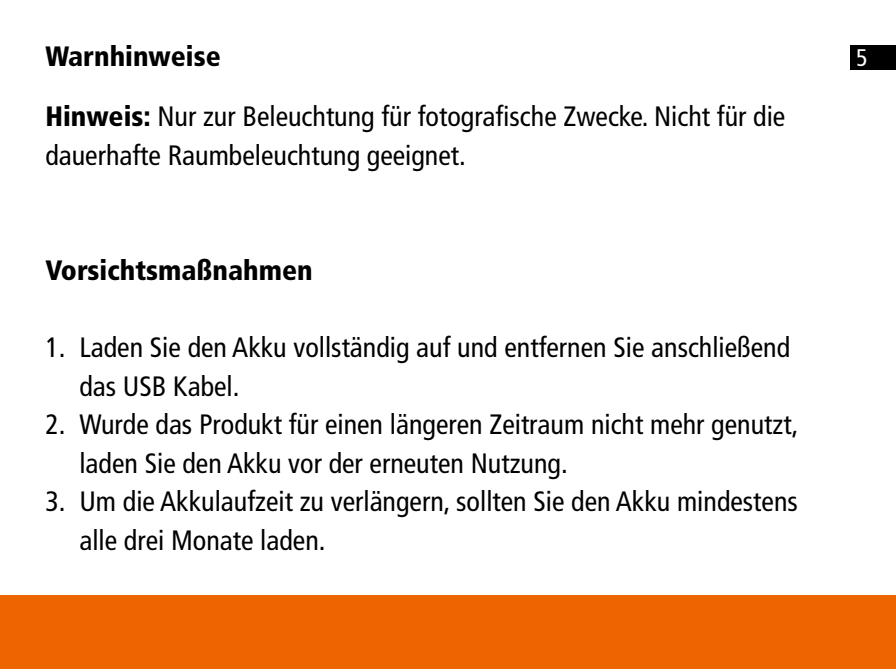
<style>
.page{position:relative;width:896px;height:669px;background:#fff}
.page>*{position:absolute;margin:0;border:0;box-sizing:border-box;transform-origin:0 0}
.t1{font:condensed 28px/38.4px "Frutiger LT";color:#000}
.t2{font:900 condensed 28px "Frutiger LT";color:#000}
.t3{font:condensed 24px "Frutiger LT";color:#fff}
.s1{font-weight:900}
</style>
<div class="page">
<div style="left:850px;top:45px;width:46px;height:24px;background:#000"></div>
<div style="left:0;top:595px;width:896px;height:74px;background:#ec6500"></div>
<p class="t2" style="left:45px;top:40px;width:177px">Warnhinweise</p>
<p class="t3" style="left:856px;top:43px;width:13px">5</p>
<p class="t1" style="left:45px;top:98px;width:741px"><span class="s1">Hinweis:</span> Nur zur Beleuchtung für fotografische Zwecke. Nicht für die dauerhafte Raumbeleuchtung geeignet.</p>
<p class="t2" style="left:45px;top:254px;width:269px">Vorsichtsmaßnahmen</p>
<p class="t1" style="left:79px;top:329px;width:712px;text-indent:-34px">1. Laden Sie den Akku vollständig auf und entfernen Sie anschließend das USB Kabel.</p>
<p class="t1" style="left:79px;top:406px;width:720px;text-indent:-34px">2. Wurde das Produkt für einen längeren Zeitraum nicht mehr genutzt, laden Sie den Akku vor der erneuten Nutzung.</p>
<p class="t1" style="left:79px;top:483px;width:720px;text-indent:-34px">3. Um die Akkulaufzeit zu verlängern, sollten Sie den Akku mindestens alle drei Monate laden.</p>
</div>
